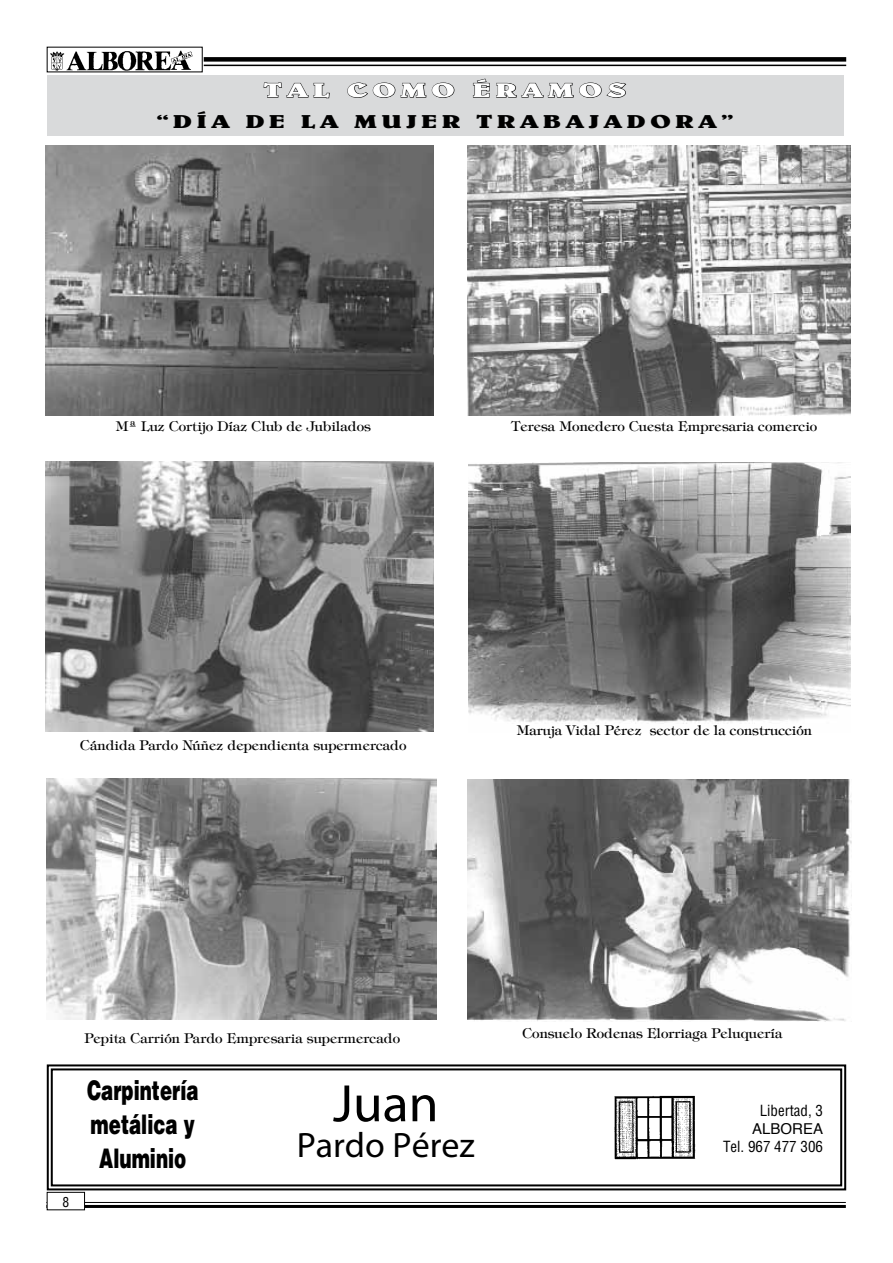
<style>
.page{position:relative;width:893px;height:1263px;background:#fff}
.page>*{position:absolute;margin:0;border:0;box-sizing:border-box;transform-origin:0 0}
.t1{font:53.1px "Myriad Pro";color:#000}
.t2{font:35.4px "Myriad Pro";color:#000}
.t3{font:900 27px/33.9px "Helvetica";color:#000;text-align:center;scale:.68 1}
.t4{font:700 19.95px "Belwe";letter-spacing:.15em;color:#fff;scale:1.53 1}
.t5{font:700 18.9px "Belwe";letter-spacing:.15em;color:#000;scale:1.43 1}
.t6{font:condensed 15px "Helvetica";color:#000}
.t7{font:15px "Helvetica";color:#000}
.t8{font:13.5px "Tiffany";color:#000}
.t9{font:condensed 13.5px "Helvetica";color:#000}
</style>
<div class="page">
<svg style="left:46px;top:1064px;width:801px;height:127px"></svg>
<div style="left:51px;top:1068px;width:791px;height:118px;border:2px solid #000"></div>
<img style="left:612px;top:1094px;width:87px;height:67px">
<hr style="left:46px;top:1202px;width:800px;height:1px;background:#000">
<hr style="left:46px;top:1205px;width:800px;height:3px;background:#000">
<img style="left:50px;top:50px;width:143px;height:20px">
<div style="left:204px;top:57px;width:642px;height:5px;background:#000"></div>
<hr style="left:204px;top:65px;width:642px;height:1px;background:#000">
<div style="left:47px;top:1192px;width:38px;height:18px;background:#fff"></div>
<div style="left:47px;top:1192px;width:38px;height:18px;border:1px solid #000"></div>
<div style="left:47px;top:76px;width:796px;height:60px;background:#d9dadb"></div>
<svg style="left:263px;top:82px;width:67px;height:16px"></svg>
<svg style="left:347px;top:82px;width:79px;height:16px"></svg>
<svg style="left:432px;top:82px;width:23px;height:16px"></svg>
<svg style="left:473px;top:78px;width:17px;height:20px"></svg>
<svg style="left:496px;top:82px;width:130px;height:16px"></svg>
<img style="left:45px;top:146px;width:389px;height:270px">
<img style="left:468px;top:146px;width:382px;height:270px">
<img style="left:45px;top:462px;width:389px;height:270px">
<img style="left:469px;top:462px;width:381px;height:262px">
<img style="left:47px;top:778px;width:390px;height:242px">
<img style="left:468px;top:780px;width:383px;height:241px">
<h3 class="t4" style="left:263px;top:78px;width:239px">TAL COMO ÉRAMOS</h3>
<h3 class="t5" style="left:156px;top:111px;width:405px">“DÍA DE LA MUJER TRABAJADORA”</h3>
<p class="t8" style="left:116px;top:418px;width:256px">Mª Luz Cortijo Díaz Club de Jubilados</p>
<p class="t8" style="left:511px;top:418px;width:307px">Teresa Monedero Cuesta Empresaria comercio</p>
<p class="t8" style="left:80px;top:737px;width:328px">Cándida Pardo Núñez dependienta supermercado</p>
<p class="t8" style="left:517px;top:722px;width:297px">Maruja Vidal Pérez sector de la construcción</p>
<p class="t9" style="left:62px;top:1193px;width:8px">8</p>
<p class="t8" style="left:85px;top:1029px;width:317px">Pepita Carrión Pardo Empresaria supermercado</p>
<h3 class="t3" style="left:87px;top:1072px;width:166px">Carpintería metálica y<br>Aluminio</h3>
<h1 class="t1" style="left:333px;top:1071px;width:107px">Juan</h1>
<h2 class="t2" style="left:297px;top:1123px;width:180px">Pardo Pérez</h2>
<p class="t8" style="left:522px;top:1025px;width:261px">Consuelo Rodenas Elorriaga Peluquería</p>
<p class="t6" style="left:760px;top:1101px;width:65px">Libertad, 3</p>
<p class="t7" style="left:752px;top:1117px;width:72px">ALBOREA</p>
<p class="t6" style="left:723px;top:1137px;width:101px">Tel. 967 477 306</p>
</div>
